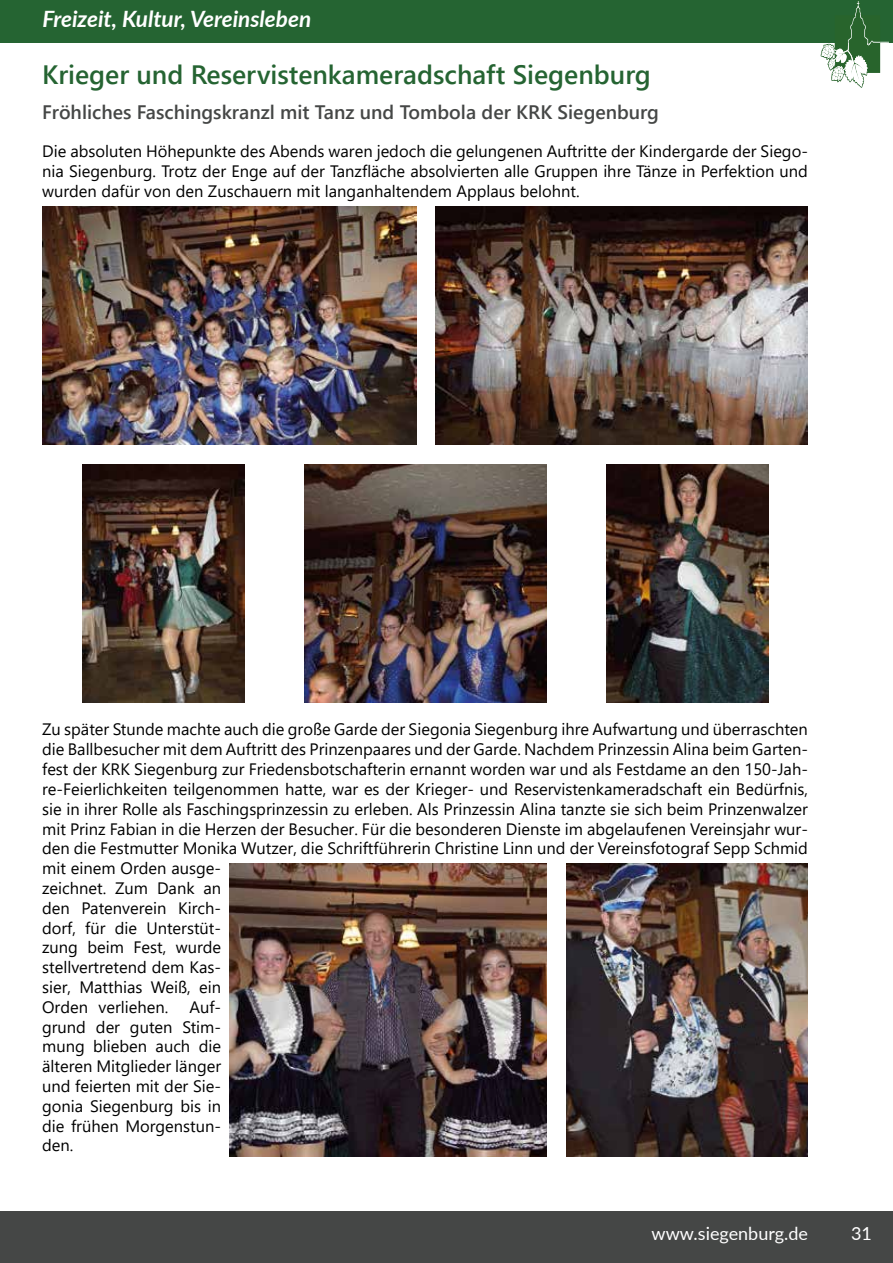
<style>
.page{position:relative;width:893px;height:1263px;background:#fff}
.page>*{position:absolute;margin:0;border:0;box-sizing:border-box;transform-origin:0 0}
.t1{font:600 26.55px "Segoe UI";color:#256432}
.t2{font:italic 700 22.5px "Lato";color:#fff}
.t3{font:600 19.5px "Segoe UI";color:#454746}
.t4{font:18px "Lato";color:#fff}
.t5{font:16.5px/19.8px "Segoe UI";color:#000;text-align:justify}
</style>
<div class="page">
<div style="left:0;top:0;width:893px;height:43px;background:#256432"></div>
<svg style="left:821px;top:1px;width:68px;height:87px"></svg>
<div style="left:0;top:1212px;width:893px;height:51px;background:#454746"></div>
<img style="left:43px;top:206px;width:374px;height:238px">
<img style="left:435px;top:206px;width:373px;height:238px">
<img style="left:83px;top:464px;width:162px;height:238px">
<img style="left:305px;top:464px;width:242px;height:238px">
<img style="left:606px;top:464px;width:162px;height:238px">
<img style="left:230px;top:864px;width:317px;height:293px">
<img style="left:567px;top:864px;width:241px;height:293px">
<h2 class="t2" style="left:43px;top:3px;width:270px">Freizeit, Kultur, Vereinsleben</h2>
<h1 class="t1" style="left:42px;top:50px;width:610px">Krieger und Reservistenkameradschaft Siegenburg</h1>
<p class="t3" style="left:42px;top:94px;width:618px">Fröhliches Faschingskranzl mit Tanz und Tombola der KRK Siegenburg</p>
<p class="t5" style="left:42px;top:140px;width:767px">Die absoluten Höhepunkte des Abends waren jedoch die gelungenen Auftritte der Kindergarde der Siego&shy;nia Siegenburg. Trotz der Enge auf der Tanzfläche absolvierten alle Gruppen ihre Tänze in Perfektion und wurden dafür von den Zuschauern mit langanhaltendem Applaus belohnt.</p>
<p class="t5" style="left:42px;top:718px;width:767px;text-align:left">Zu später Stunde machte auch die große Garde der Siegonia Siegenburg ihre Aufwartung und überraschten die Ballbesucher mit dem Auftritt des Prinzenpaares und der Garde. Nachdem Prinzessin Alina beim Garten&shy;fest der KRK Siegenburg zur Friedensbotschafterin ernannt worden war und als Festdame an den 150-Jah&shy;re-Feierlichkeiten teilgenommen hatte, war es der Krieger- und Reservistenkameradschaft ein Bedürfnis, sie in ihrer Rolle als Faschingsprinzessin zu erleben. Als Prinzessin Alina tanzte sie sich beim Prinzenwalzer mit Prinz Fabian in die Herzen der Besucher. Für die besonderen Dienste im abgelaufenen Vereinsjahr wur&shy;den die Festmutter Monika Wutzer, die Schriftführerin Christine Linn und der Vereinsfotograf Sepp Schmid mit einem Orden ausge-<br>zeichnet. Zum Dank an<br>den Patenverein Kirch-<br>dorf, für die Unterstüt-<br>zung beim Fest, wurde<br>stellvertretend dem Kas-<br>sier, Matthias Weiß, ein<br>Orden verliehen.</p>
<p class="t5" style="left:42px;top:995px;width:180px;text-indent:147px">Auf&shy;grund der guten Stim&shy;mung blieben auch die älteren Mitglieder länger und feierten mit der Sie&shy;gonia Siegenburg bis in die frühen Morgenstun&shy;den.</p>
<p class="t4" style="left:652px;top:1220px;width:158px">www.siegenburg.de</p>
<p class="t4" style="left:851px;top:1220px;width:22px">31</p>
</div>
